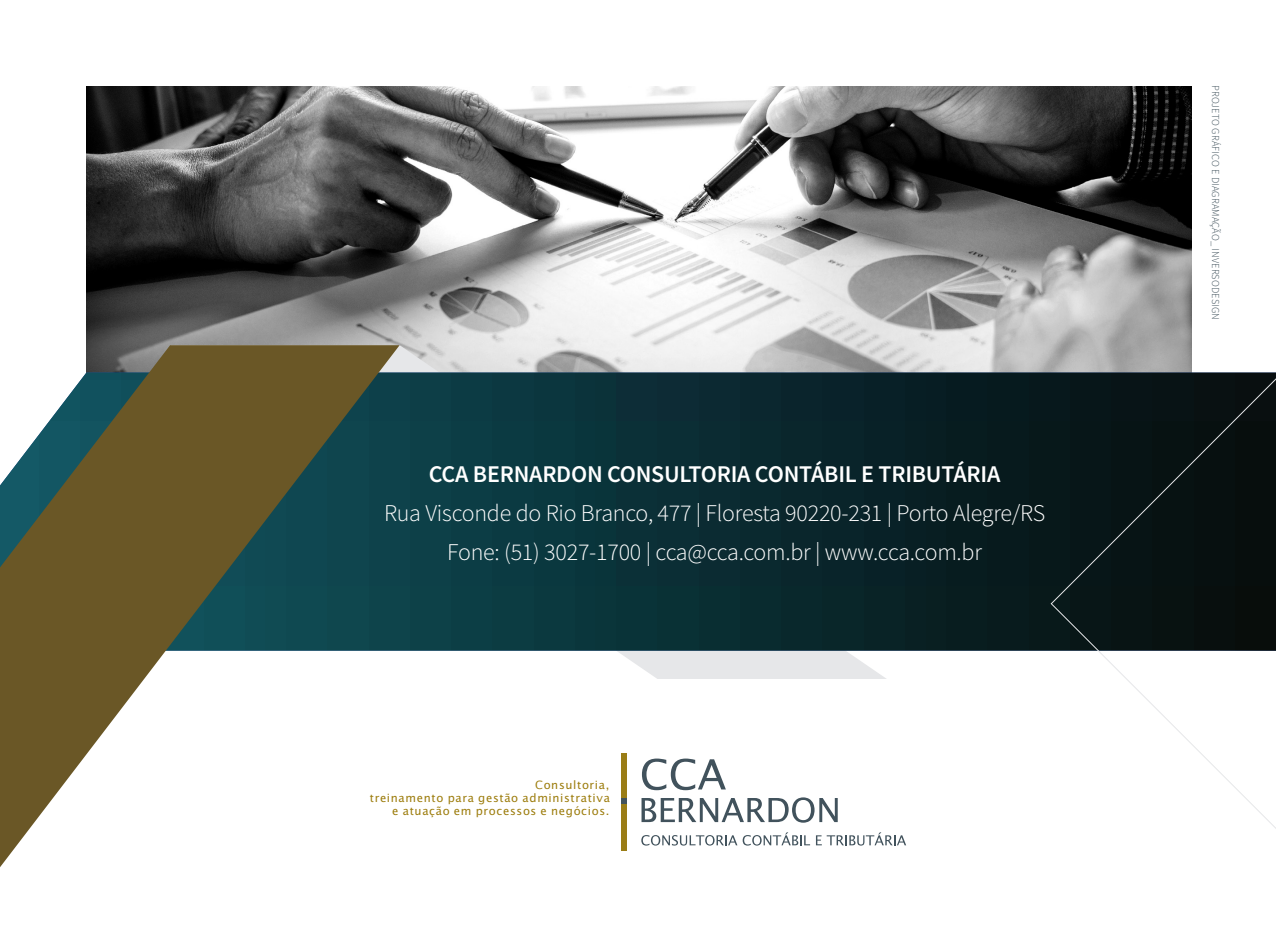
<style>
.page{position:relative;width:1276px;height:936px;background:#fff}
.page>*{position:absolute;margin:0;border:0;box-sizing:border-box;transform-origin:0 0}
.t1{font:300 24px "Source Sans Pro";letter-spacing:-.01em;color:#fff}
.t2{font:600 24px "Source Sans Pro";letter-spacing:-.01em;color:#fff}
.t3{font:11.4px/13px "Lucida Sans";letter-spacing:.055em;color:#9c7c0c;text-align:right}
.t4{font:300 10.5px "Source Sans Pro";letter-spacing:.01em;color:#41525c}
</style>
<div class="page">
<div style="left:622px;top:753px;width:5px;height:98px;background:#9a7d16"></div>
<svg style="left:622px;top:798px;width:5px;height:5px"></svg>
<svg style="left:642px;top:758px;width:84px;height:32px"></svg>
<svg style="left:641px;top:797px;width:197px;height:25px"></svg>
<svg style="left:641px;top:835px;width:96px;height:10px"></svg>
<svg style="left:743px;top:832px;width:67px;height:13px"></svg>
<svg style="left:816px;top:832px;width:90px;height:13px"></svg>
<img style="left:86px;top:87px;width:1105px;height:285px">
<svg style="left:400px;top:345px;width:487px;height:334px"></svg>
<svg style="left:400px;top:372px;width:650px;height:279px;background:#0a2c32"></svg>
<svg style="left:0;top:345px;width:400px;height:522px"></svg>
<svg style="left:1050px;top:112px;width:226px;height:717px"></svg>
<p class="t2" style="left:429px;top:458px;width:573px">CCA BERNARDON CONSULTORIA CONTÁBIL E TRIBUTÁRIA</p>
<p class="t1" style="left:384px;top:498px;width:663px">Rua Visconde do Rio Branco, 477 | Floresta 90220-231 | Porto Alegre/RS</p>
<p class="t1" style="left:447px;top:537px;width:536px">Fone: (51) 3027-1700 | cca@cca.com.br | www.cca.com.br</p>
<p class="t3" style="left:370px;top:778px;width:242px">Consultoria,<br>treinamento para gestão administrativa e atuação em processos e negócios.</p>
<p class="t4" style="left:1222px;top:85px;width:236px;rotate:90deg">PROJETO GRÁFICO E DIAGRAMAÇÃO_ INVERSODESIGN</p>
</div>
